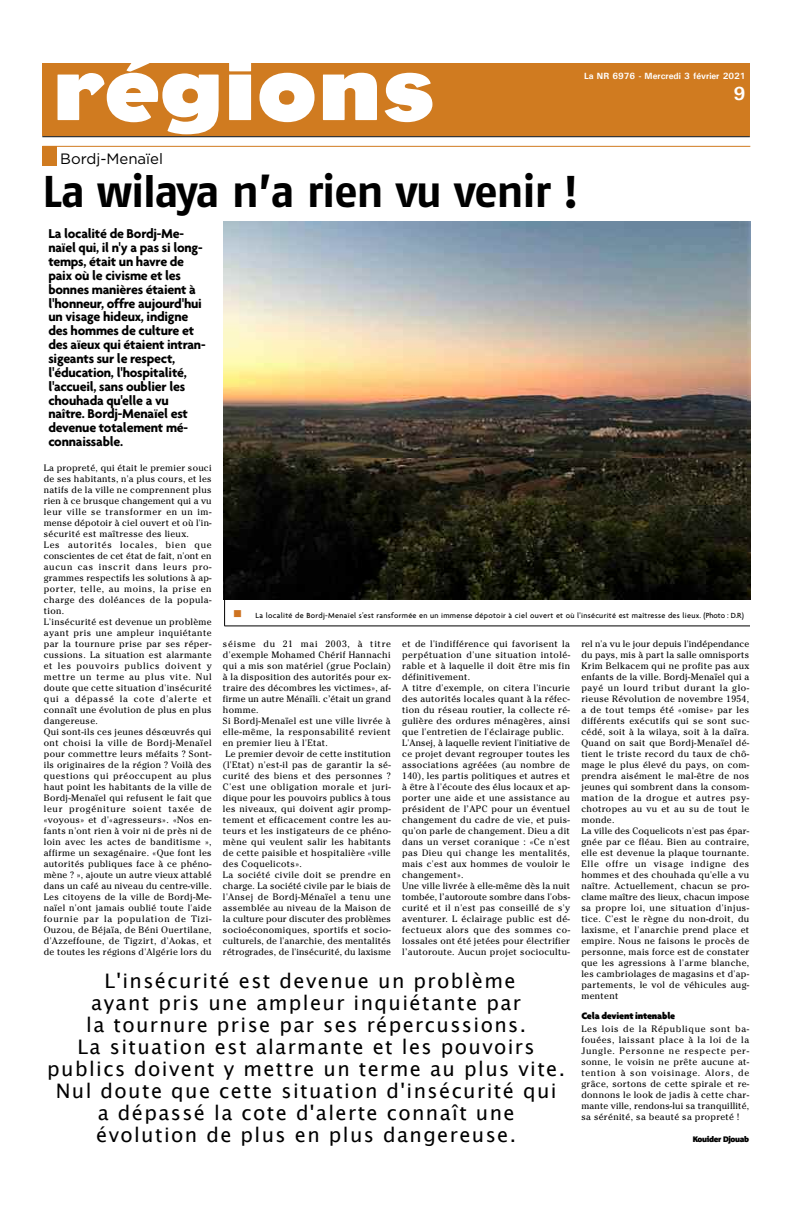
<style>
.page{position:relative;width:792px;height:1224px;background:#fff}
.page>*{position:absolute;margin:0;border:0;box-sizing:border-box;transform-origin:0 0}
.t1{font:700 90.2px "Eagle";color:#fff;scale:1.09 1}
.t2{font:700 44.4px "Fago No";letter-spacing:-.03em;color:#000}
.t3{font:20px/22px "Lucida Grande";letter-spacing:.07em;color:#000;text-align:center}
.t4{font:700 19px "Univers";color:#fff}
.t5{font:15px "Gotham";color:#000}
.t6{font:700 13.9px/13.9px "Agenda";letter-spacing:-.015em;color:#000}
.t7{font:900 10px "Agenda";letter-spacing:-.015em;color:#000}
.t8{font:9.2px/11px "Cheltenham";letter-spacing:.035em;color:#000}
.t9{font:700 9px "Univers";color:#fff}
.t10{font:500 8px "Agenda";letter-spacing:.04em;color:#000}
.t11{font:900 8px "Corpid";letter-spacing:-.04em;color:#000}
.s1{color:#ce7321}
</style>
<div class="page">
<img style="left:224px;top:222px;width:526px;height:378px">
<div style="left:42px;top:146px;width:15px;height:20px;background:#d07b20"></div>
<hr style="left:42px;top:146px;width:708px;height:1px;background:#d07b20">
<div style="left:42px;top:64px;width:708px;height:72px;background:#d07b20"></div>
<hr style="left:42px;top:136px;width:708px;height:1px;background:#000">
<hr style="left:224px;top:578px;width:1px;height:48px;background:#000">
<hr style="left:224px;top:626px;width:526px;height:1px;background:#000">
<p class="t1" style="left:52px;top:36px;width:353px">régions</p>
<p class="t5" style="left:60px;top:150px;width:104px">Bordj-Menaïel</p>
<p class="t2" style="left:42px;top:176px;width:538px">La wilaya n’a rien vu venir !</p>
<p class="t6" style="left:48px;top:226px;width:159px">La localité de Bordj-Me&shy;naïel qui, il n'y a pas si long&shy;temps, était un havre de paix où le civisme et les bonnes manières étaient à l'honneur, offre aujourd'hui un visage hideux, indigne des hommes de culture et des aïeux qui étaient intran&shy;sigeants sur le respect, l'éducation, l'hospitalité, l'accueil, sans oublier les chouhada qu'elle a vu naître. Bordj-Menaïel est devenue totalement mé&shy;connaissable.</p>
<p class="t9" style="left:584px;top:70px;width:163px">La NR 6976 - Mercredi 3 février 2021</p>
<p class="t4" style="left:733px;top:82px;width:13px">9</p>
<p class="t8" style="left:44px;top:462px;width:169px">La propreté, qui était le premier souci de ses habitants, n'a plus cours, et les natifs de la ville ne comprennent plus rien à ce brusque changement qui a vu leur ville se transformer en un im&shy;mense dépotoir à ciel ouvert et où l'in&shy;sécurité est maîtresse des lieux.<br>Les autorités locales, bien que conscientes de cet état de fait, n'ont en aucun cas inscrit dans leurs pro&shy;grammes respectifs les solutions à ap&shy;porter, telle, au moins, la prise en charge des doléances de la popula&shy;tion.<br>L'insécurité est devenue un problème ayant pris une ampleur inquiétante par la tournure prise par ses réper&shy;cussions. La situation est alarmante et les pouvoirs publics doivent y mettre un terme au plus vite. Nul doute que cette situation d'insécurité qui a dépassé la cote d'alerte et connaît une évolution de plus en plus dangereuse.<br>Qui sont-ils ces jeunes désœuvrés qui ont choisi la ville de Bordj-Menaïel pour commettre leurs méfaits ? Sont&shy;ils originaires de la région ? Voilà des questions qui préoccupent au plus haut point les habitants de la ville de Bordj-Menaïel qui refusent le fait que leur progéniture soient taxée de «voyous» et d'«agresseurs». «Nos en&shy;fants n'ont rien à voir ni de près ni de loin avec les actes de banditisme », affirme un sexagénaire. «Que font les autorités publiques face à ce phéno&shy;mène ? », ajoute un autre vieux attablé dans un café au niveau du centre-ville.<br>Les citoyens de la ville de Bordj-Me&shy;naïel n'ont jamais oublié toute l'aide fournie par la population de Tizi-Ouzou, de Béjaïa, de Béni Ouertilane, d'Azzeffoune, de Tigzirt, d'Aokas, et de toutes les régions d'Algérie lors du</p>
<p class="t10" style="left:233px;top:611px;width:512px"><span class="s1">■</span> La localité de Bordj-Menaïel s’est ransformée en un immense dépotoir à ciel ouvert et où l'insécurité est maîtresse des lieux. (Photo : D.R)</p>
<p class="t8" style="left:223px;top:638px;width:169px">séisme du 21 mai 2003, à titre d'exemple Mohamed Chérif Hannachi qui a mis son matériel (grue Poclain) à la disposition des autorités pour ex&shy;traire des décombres les victimes», af&shy;firme un autre Ménaïli. c’était un grand homme.<br>Si Bordj-Menaïel est une ville livrée à elle-même, la responsabilité revient en premier lieu à l'Etat.<br>Le premier devoir de cette institution (l'Etat) n'est-il pas de garantir la sé&shy;curité des biens et des personnes ?<br>C'est une obligation morale et juri&shy;dique pour les pouvoirs publics à tous les niveaux, qui doivent agir promp&shy;tement et efficacement contre les au&shy;teurs et les instigateurs de ce phéno&shy;mène qui veulent salir les habitants de cette paisible et hospitalière «ville des Coquelicots».<br>La société civile doit se prendre en charge. La société civile par le biais de l'Ansej de Bordj-Ménaïel a tenu une assemblée au niveau de la Maison de la culture pour discuter des problèmes socioéconomiques, sportifs et socio&shy;culturels, de l'anarchie, des mentalités rétrogrades, de l'insécurité, du laxisme</p>
<p class="t8" style="left:402px;top:638px;width:169px">et de l'indifférence qui favorisent la perpétuation d'une situation intolé&shy;rable et à laquelle il doit être mis fin définitivement.<br>A titre d'exemple, on citera l'incurie des autorités locales quant à la réfec&shy;tion du réseau routier, la collecte ré&shy;gulière des ordures ménagères, ainsi que l'entretien de l'éclairage public.<br>L'Ansej, à laquelle revient l'initiative de ce projet devant regrouper toutes les associations agréées (au nombre de 140), les partis politiques et autres et à être à l'écoute des élus locaux et ap&shy;porter une aide et une assistance au président de l’APC pour un éventuel changement du cadre de vie, et puis&shy;qu'on parle de changement. Dieu a dit dans un verset coranique : «Ce n'est pas Dieu qui change les mentalités, mais c'est aux hommes de vouloir le changement».<br>Une ville livrée à elle-même dès la nuit tombée, l’autoroute sombre dans l'obs&shy;curité et il n'est pas conseillé de s'y aventurer. L éclairage public est dé&shy;fectueux alors que des sommes co&shy;lossales ont été jetées pour électrifier l’autoroute. Aucun projet sociocultu-</p>
<p class="t8" style="left:581px;top:638px;width:169px">rel n'a vu le jour depuis l'indépendance du pays, mis à part la salle omnisports Krim Belkacem qui ne profite pas aux enfants de la ville. Bordj-Menaïel qui a payé un lourd tribut durant la glo&shy;rieuse Révolution de novembre 1954, a de tout temps été «omise» par les différents exécutifs qui se sont suc&shy;cédé, soit à la wilaya, soit à la daïra.<br>Quand on sait que Bordj-Menaïel dé&shy;tient le triste record du taux de chô&shy;mage le plus élevé du pays, on com&shy;prendra aisément le mal-être de nos jeunes qui sombrent dans la consom&shy;mation de la drogue et autres psy&shy;chotropes au vu et au su de tout le monde.<br>La ville des Coquelicots n'est pas épar&shy;gnée par ce fléau. Bien au contraire, elle est devenue la plaque tournante.<br>Elle offre un visage indigne des hommes et des chouhada qu'elle a vu naître. Actuellement, chacun se pro&shy;clame maître des lieux, chacun impose sa propre loi, une situation d'injus&shy;tice. C'est le règne du non-droit, du laxisme, et l'anarchie prend place et empire. Nous ne faisons le procès de personne, mais force est de constater que les agressions à l'arme blanche, les cambriolages de magasins et d'ap&shy;partements, le vol de véhicules aug&shy;mentent</p>
<p class="t7" style="left:581px;top:1010px;width:95px">Cela devient intenable</p>
<p class="t8" style="left:581px;top:1023px;width:169px;text-align:justify">Les lois de la République sont ba&shy;fouées, laissant place à la loi de la Jungle. Personne ne respecte per&shy;sonne, le voisin ne prête aucune at&shy;tention à son voisinage. Alors, de grâce, sortons de cette spirale et re&shy;donnons le look de jadis à cette char&shy;mante ville, rendons-lui sa tranquillité, sa sérénité, sa beauté sa propreté !</p>
<p class="t11" style="left:693px;top:1136px;width:58px">Kouider Djouab</p>
<p class="t3" style="left:47px;top:970px;width:519px">L'insécurité est devenue un problème<br>ayant pris une ampleur inquiétante par<br>la tournure prise par ses répercussions.<br>La situation est alarmante et les pouvoirs publics doivent y mettre un terme au plus vite.<br>Nul doute que cette situation d'insécurité qui<br>a dépassé la cote d'alerte connaît une évolution de plus en plus dangereuse.</p>
</div>
